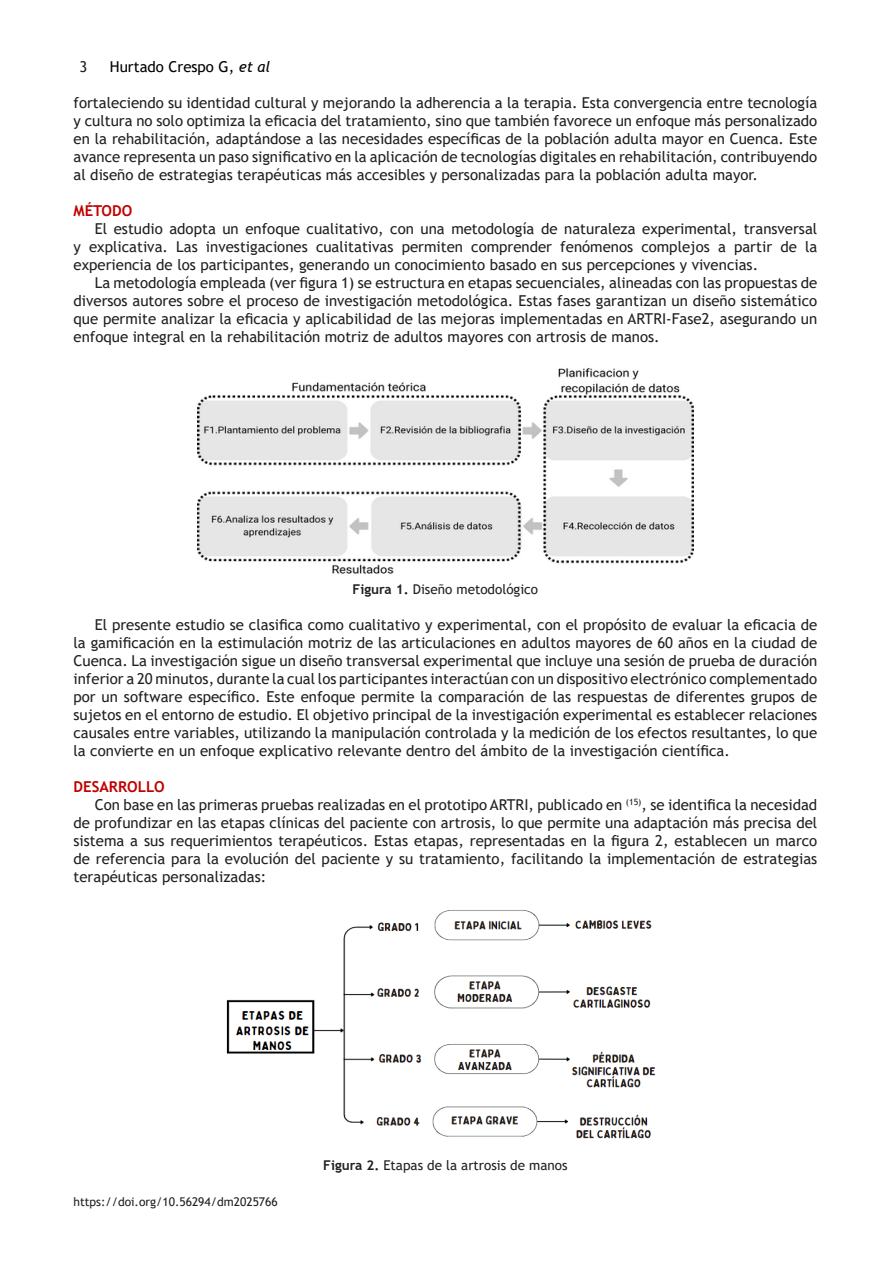
<style>
.page{position:relative;width:893px;height:1263px;background:#fff}
.page>*{position:absolute;margin:0;border:0;box-sizing:border-box;transform-origin:0 0}
.Normal__Web{font:15px/18px "Trebuchet MS";color:#231f20;text-align:justify}
.t1{font:15px "Trebuchet MS";color:#000}
.t2{font:700 15px "Trebuchet MS";color:#c00000}
.Normal__Web-2{font:13.5px "Trebuchet MS";color:#231f20}
.t3{font:12px "Trebuchet MS";color:#231f20}
.s1{font-style:italic}
.s2{font-weight:700}
</style>
<div class="page">
<img style="left:197px;top:368px;width:497px;height:206px">
<img style="left:226px;top:910px;width:430px;height:229px">
<p class="Normal__Web" style="left:80px;top:58px;width:9px">3</p>
<p class="t1" style="left:110px;top:57px;width:162px">Hurtado Crespo G, <span class="s1">et al</span></p>
<p class="Normal__Web" style="left:74px;top:94px;width:745px">fortaleciendo su identidad cultural y mejorando la adherencia a la terapia. Esta convergencia entre tecnología y cultura no solo optimiza la eficacia del tratamiento, sino que también favorece un enfoque más personalizado en la rehabilitación, adaptándose a las necesidades específicas de la población adulta mayor en Cuenca. Este avance representa un paso significativo en la aplicación de tecnologías digitales en rehabilitación, contribuyendo al diseño de estrategias terapéuticas más accesibles y personalizadas para la población adulta mayor.</p>
<p class="t2" style="left:74px;top:201px;width:60px">MÉTODO</p>
<p class="Normal__Web" style="left:74px;top:220px;width:745px;text-indent:21px">El estudio adopta un enfoque cualitativo, con una metodología de naturaleza experimental, transversal y explicativa. Las investigaciones cualitativas permiten comprender fenómenos complejos a partir de la experiencia de los participantes, generando un conocimiento basado en sus percepciones y vivencias.</p>
<p class="Normal__Web" style="left:74px;top:274px;width:745px;text-indent:21px">La metodología empleada (ver figura 1) se estructura en etapas secuenciales, alineadas con las propuestas de diversos autores sobre el proceso de investigación metodológica. Estas fases garantizan un diseño sistemático que permite analizar la eficacia y aplicabilidad de las mejoras implementadas en ARTRI-Fase2, asegurando un enfoque integral en la rehabilitación motriz de adultos mayores con artrosis de manos.</p>
<p class="Normal__Web-2" style="left:353px;top:581px;width:187px"><span class="s2">Figura 1.</span> Diseño metodológico</p>
<p class="Normal__Web" style="left:74px;top:616px;width:745px;text-indent:21px">El presente estudio se clasifica como cualitativo y experimental, con el propósito de evaluar la eficacia de la gamificación en la estimulación motriz de las articulaciones en adultos mayores de 60 años en la ciudad de Cuenca. La investigación sigue un diseño transversal experimental que incluye una sesión de prueba de duración inferior a 20 minutos, durante la cual los participantes interactúan con un dispositivo electrónico complementado por un software específico. Este enfoque permite la comparación de las respuestas de diferentes grupos de sujetos en el entorno de estudio. El objetivo principal de la investigación experimental es establecer relaciones causales entre variables, utilizando la manipulación controlada y la medición de los efectos resultantes, lo que la convierte en un enfoque explicativo relevante dentro del ámbito de la investigación científica.</p>
<p class="t2" style="left:74px;top:777px;width:93px">DESARROLLO</p>
<p class="Normal__Web" style="left:74px;top:796px;width:745px;text-indent:21px">Con base en las primeras pruebas realizadas en el prototipo ARTRI, publicado en <sup>(15)</sup>, se identifica la necesidad de profundizar en las etapas clínicas del paciente con artrosis, lo que permite una adaptación más precisa del sistema a sus requerimientos terapéuticos. Estas etapas, representadas en la figura 2, establecen un marco de referencia para la evolución del paciente y su tratamiento, facilitando la implementación de estrategias terapéuticas personalizadas:</p>
<p class="t3" style="left:74px;top:1194px;width:206px">https://doi.org/10.56294/dm2025766</p>
<p class="Normal__Web-2" style="left:323px;top:1157px;width:246px"><span class="s2">Figura 2.</span> Etapas de la artrosis de manos</p>
</div>
